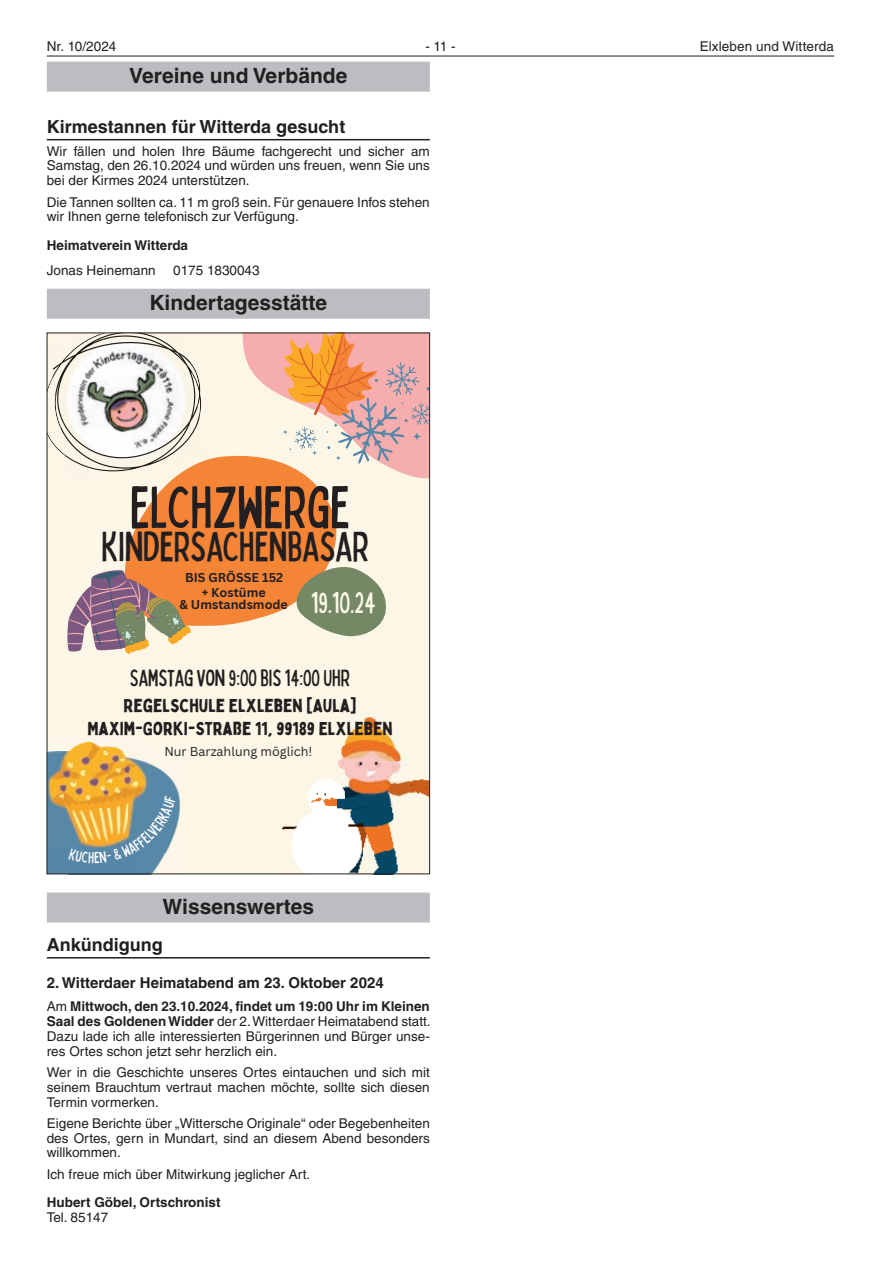
<style>
.page{position:relative;width:881px;height:1263px;background:#fff}
.page>*{position:absolute;margin:0;border:0;box-sizing:border-box;transform-origin:0 0}
.t1{font:condensed 59.25px "Bobby Jones";color:#231f20}
.t2{font:condensed 41.85px "Bobby Jones";color:#231f20}
.t3{font:condensed 29.85px "Bobby Jones";color:#fcf8e8}
.t4{font:condensed 23.4px "Bobby Jones";color:#231f20}
.Rasterbalken{font:700 21px "Helvetica LT";color:#231f20}
.t5{font:18.3px/23.4px "Bobby Jones";color:#231f20;text-align:center}
.Überschrift{font:700 18px "Helvetica LT";color:#231f20}
.Zwischenüberschrift{font:700 15px "Helvetica LT";color:#231f20}
.t6{font:13.5px/14.7px "Helvetica LT";color:#231f20;text-align:justify}
.t7{font:700 13.5px "Helvetica LT";color:#231f20}
.t8{font:700 12.6px/12px "Canva Sans";color:#231f20;text-align:center}
.t9{font:12.6px "Canva Sans";color:#231f20}
.s1{font-weight:700}
</style>
<div class="page">
<hr style="left:47px;top:56px;width:786px;height:1px;background:#231f20">
<div style="left:47px;top:62px;width:382px;height:30px;background:#bcbdc0"></div>
<hr style="left:47px;top:139px;width:382px;height:1px;background:#231f20">
<div style="left:47px;top:289px;width:382px;height:30px;background:#bcbdc0"></div>
<div style="left:47px;top:892px;width:382px;height:30px;background:#bcbdc0"></div>
<hr style="left:47px;top:957px;width:382px;height:1px;background:#231f20">
<div style="left:47px;top:333px;width:382px;height:541px;background:#fcf6e6"></div>
<img style="left:49px;top:847px;width:20px;height:25px">
<img style="left:135px;top:763px;width:45px;height:109px">
<img style="left:69px;top:863px;width:66px;height:9px">
<img style="left:49px;top:741px;width:99px;height:106px">
<img style="left:282px;top:717px;width:145px;height:155px">
<svg style="left:49px;top:335px;width:378px;height:319px"></svg>
<svg style="left:68px;top:795px;width:108px;height:68px;background:#9a9d81"></svg>
<p class="t6" style="left:47px;top:39px;width:71px">Nr. 10/2024</p>
<p class="t6" style="left:425px;top:39px;width:32px">- 11 -</p>
<p class="t6" style="left:699px;top:39px;width:135px">Elxleben und Witterda</p>
<p class="Rasterbalken" style="left:129px;top:63px;width:219px">Vereine und Verbände</p>
<p class="Überschrift" style="left:47px;top:115px;width:300px">Kirmestannen für Witterda gesucht</p>
<p class="t6" style="left:47px;top:144px;width:384px">Wir fällen und holen Ihre Bäume fachgerecht und sicher am Samstag, den 26.10.2024 und würden uns freuen, wenn Sie uns bei der Kirmes 2024 unterstützen.</p>
<p class="t6" style="left:47px;top:195px;width:384px">Die Tannen sollten ca. 11 m groß sein. Für genauere Infos stehen wir Ihnen gerne telefonisch zur Verfügung.</p>
<p class="t7" style="left:47px;top:237px;width:143px">Heimatverein Witterda</p>
<p class="t6" style="left:47px;top:263px;width:110px">Jonas Heinemann</p>
<p class="t6" style="left:173px;top:263px;width:88px">0175 1830043</p>
<p class="Rasterbalken" style="left:149px;top:290px;width:179px">Kindertagesstätte</p>
<p class="t1" style="left:130px;top:459px;width:221px">ELCHZWERGE</p>
<p class="t2" style="left:101px;top:513px;width:269px">KINDERSACHENBASAR</p>
<p class="t8" style="left:185px;top:571px;width:100px">BIS GRÖSSE 152</p>
<p class="t8" style="left:179px;top:587px;width:110px">+ Kostüme<br>&amp; Umstandsmode</p>
<p class="t3" style="left:311px;top:579px;width:66px">19.10.24</p>
<p class="t4" style="left:130px;top:659px;width:222px">SAMSTAGVON 9:00BIS14:00UHR</p>
<p class="t5" style="left:87px;top:694px;width:306px">REGELSCHULE ELXLEBEN [AULA]<br>MAXIM-GORKI-STRAßE 11, 99189 ELXLEBEN</p>
<p class="t9" style="left:164px;top:744px;width:149px">Nur Barzahlung möglich!</p>
<p class="Rasterbalken" style="left:162px;top:894px;width:153px">Wissenswertes</p>
<p class="Überschrift" style="left:47px;top:933px;width:117px">Ankündigung</p>
<p class="Zwischenüberschrift" style="left:47px;top:974px;width:338px">2. Witterdaer Heimatabend am 23. Oktober 2024</p>
<p class="t6" style="left:47px;top:999px;width:385px">Am <span class="s1">Mittwoch, den 23.10.2024, findet um 19:00 Uhr im Kleinen Saal des Goldenen Widder</span> der 2. Witterdaer Heimatabend statt.<br>Dazu lade ich alle interessierten Bürgerinnen und Bürger unse&shy;res Ortes schon jetzt sehr herzlich ein.</p>
<p class="t6" style="left:47px;top:1065px;width:384px">Wer in die Geschichte unseres Ortes eintauchen und sich mit seinem Brauchtum vertraut machen möchte, sollte sich diesen Termin vormerken.</p>
<p class="t6" style="left:47px;top:1116px;width:384px">Eigene Berichte über „Wittersche Originale“ oder Begebenheiten des Ortes, gern in Mundart, sind an diesem Abend besonders willkommen.</p>
<p class="t6" style="left:47px;top:1167px;width:265px">Ich freue mich über Mitwirkung jeglicher Art.</p>
<p class="t7" style="left:47px;top:1194px;width:175px">Hubert Göbel, Ortschronist</p>
<p class="t6" style="left:47px;top:1210px;width:63px">Tel. 85147</p>
</div>
